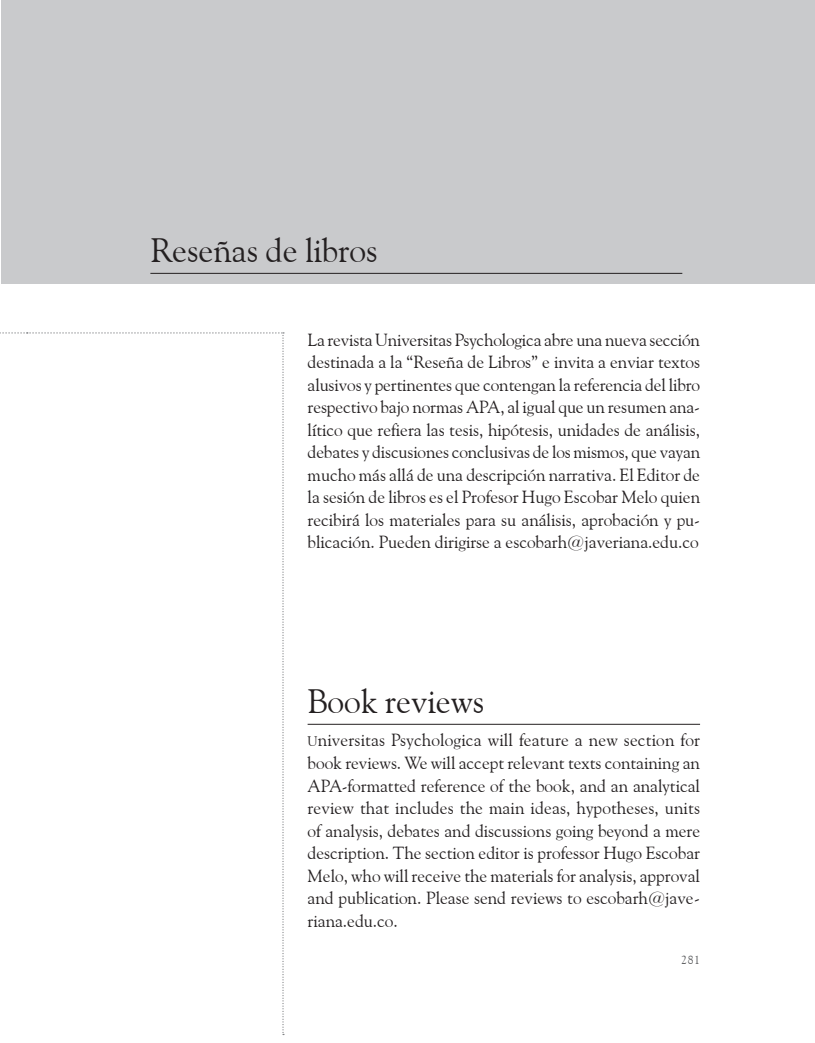
<style>
.page{position:relative;width:815px;height:1043px;background:#fff}
.page>*{position:absolute;margin:0;border:0;box-sizing:border-box;transform-origin:0 0}
.t1{font:33.75px "Goudy Old Style BT";letter-spacing:-.005em;color:#231f20}
.t2{font:17.5px/22.5px "Goudy Old Style BT";color:#231f20;text-align:justify}
.t3{font:11.88px "Goudy Old Style BT";color:#57585a}
.s1{font-size:13.75px}
</style>
<div class="page">
<hr style="left:307px;top:724px;width:392px;height:1px;background:#231f20">
<svg style="left:0;top:332px;width:284px;height:703px"></svg>
<div style="left:1px;top:0;width:813px;height:284px;background:#c9cacc"></div>
<hr style="left:150px;top:273px;width:532px;height:1px;background:#231f20">
<h1 class="t1" style="left:150px;top:230px;width:229px">Reseñas de libros</h1>
<p class="t2" style="left:307px;top:328px;width:394px">La revista Universitas Psychologica abre una nueva sección destinada a la “Reseña de Libros” e invita a enviar textos alusivos y pertinentes que contengan la referencia del libro respectivo bajo normas APA, al igual que un resumen ana&shy;lítico que refiera las tesis, hipótesis, unidades de análisis, debates y discusiones conclusivas de los mismos, que vayan mucho más allá de una descripción narrativa. El Editor de la sesión de libros es el Profesor Hugo Escobar Melo quien recibirá los materiales para su análisis, aprobación y pu&shy;blicación. Pueden dirigirse a escobarh@javeriana.edu.co</p>
<h1 class="t1" style="left:307px;top:681px;width:178px">Book reviews</h1>
<p class="t2" style="left:307px;top:729px;width:394px"><span class="s1">U</span>niversitas Psychologica will feature a new section for book reviews. We will accept relevant texts containing an APA-formatted reference of the book, and an analytical review that includes the main ideas, hypotheses, units of analysis, debates and discussions going beyond a mere description. The section editor is professor Hugo Escobar Melo, who will receive the materials for analysis, approval and publication. Please send reviews to escobarh@jave&shy;riana.edu.co.</p>
<p class="t3" style="left:681px;top:952px;width:20px">281</p>
</div>
